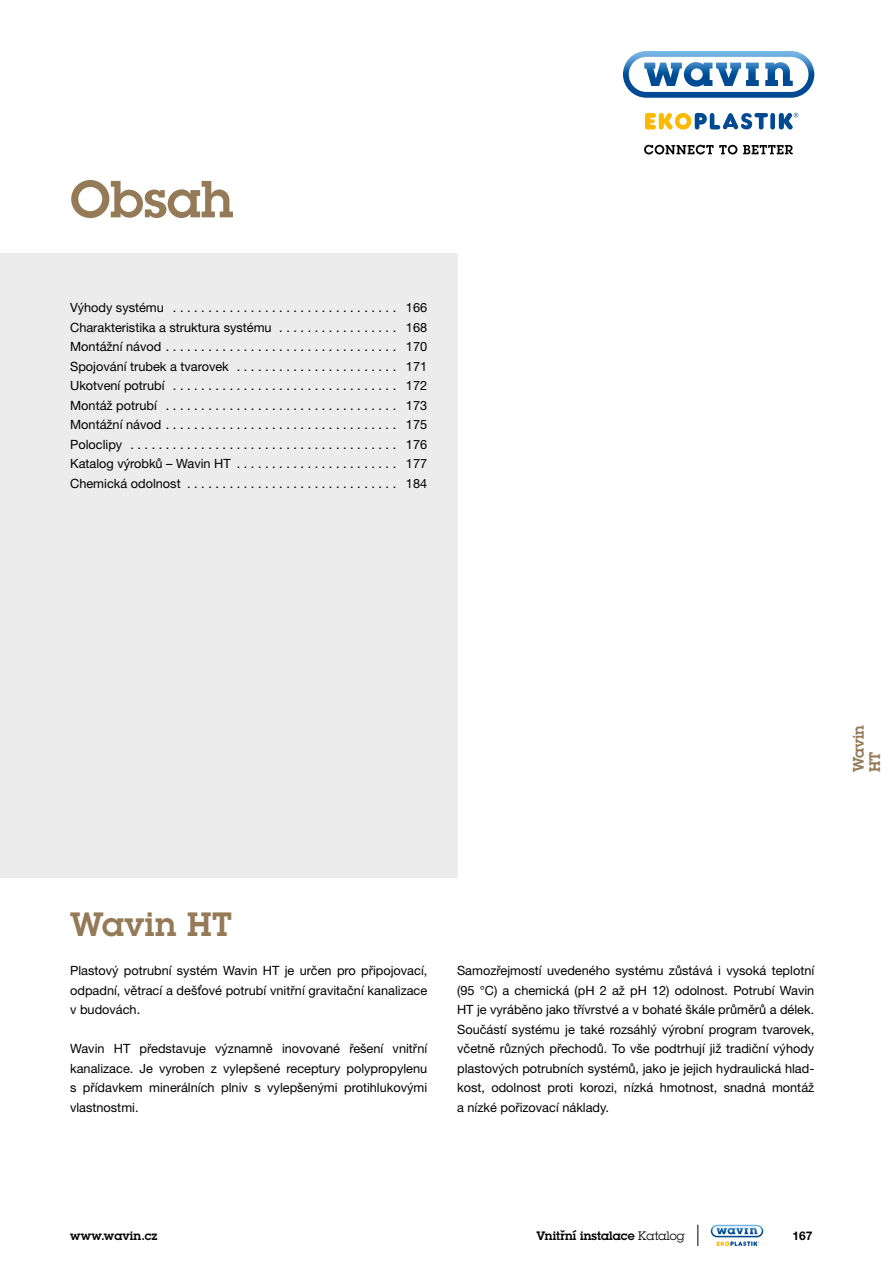
<style>
.page{position:relative;width:893px;height:1263px;background:#fff}
.page>*{position:absolute;margin:0;border:0;box-sizing:border-box;transform-origin:0 0}
.t1{font:600 51px "Lubalin Graphfor Wavin";color:#957a58}
.t2{font:600 33px "Lubalin Graphfor Wavin";letter-spacing:.015em;color:#957a58}
.t3{font:600 15px/16.5px "Lubalin Graphfor Wavin";color:#957a58}
.t4{font:12.75px/19.5px "Helvetica Neue CE";color:#000;text-align:justify}
.t5{font:600 12px "Lubalin Graphfor Wavin";letter-spacing:.01em;color:#000}
.t6{font:700 12px "Helvetica Neue CE";color:#000}
.s1{font-weight:400}
</style>
<div class="page">
<svg style="left:697px;top:1225px;width:1px;height:21px"></svg>
<svg style="left:711px;top:1225px;width:52px;height:21px"></svg>
<svg style="left:623px;top:51px;width:191px;height:47px"></svg>
<svg style="left:644px;top:145px;width:93px;height:9px"></svg>
<svg style="left:743px;top:145px;width:50px;height:9px"></svg>
<svg style="left:645px;top:113px;width:153px;height:17px"></svg>
<div style="left:0;top:254px;width:457px;height:624px;background:#ececed"></div>
<h1 class="t1" style="left:70px;top:165px;width:165px">Obsah</h1>
<p class="t4" style="left:70px;top:298px;width:358px">Výhody systému . . . . . . . . . . . . . . . . . . . . . . . . . . . . . . . . . 166<br>Charakteristika a struktura systému . . . . . . . . . . . . . . . . . . 168<br>Montážní návod . . . . . . . . . . . . . . . . . . . . . . . . . . . . . . . . . 170<br>Spojovánítrubekatvarovek . ....................... 171<br>Ukotvenípotrubí . ................................ 172<br>Montáž potrubí . . . . . . . . . . . . . . . . . . . . . . . . . . . . . . . . . . 173<br>Montážní návod . . . . . . . . . . . . . . . . . . . . . . . . . . . . . . . . . 175<br>Poloclipy . ...................................... 176<br>Katalog výrobků – Wavin HT . . . . . . . . . . . . . . . . . . . . . . . 177<br>Chemická odolnost . . . . . . . . . . . . . . . . . . . . . . . . . . . . . . 184</p>
<p class="t3" style="left:850px;top:772px;width:49px;rotate:-90deg">Wavin<br>HT</p>
<h2 class="t2" style="left:70px;top:902px;width:163px">Wavin HT</h2>
<p class="t4" style="left:70px;top:961px;width:359px">Plastový potrubní systém Wavin HT je určen pro připojovací, odpadní, větrací a dešťové potrubí vnitřní gravitační kanalizace v budovách.</p>
<p class="t4" style="left:70px;top:1039px;width:359px">Wavin HT představuje významně inovované řešení vnitřní kanalizace. Je vyroben z vylepšené receptury polypropylenu s přídavkem minerálních plniv s vylepšenými protihlukovými vlastnostmi.</p>
<p class="t4" style="left:457px;top:961px;width:359px;text-align:left">Samozřejmostí uvedeného systému zůstává i vysoká teplotní (95 °C) a chemická (pH 2 až pH 12) odolnost. Potrubí Wavin HT je vyráběno jako třívrstvé a v bohaté škále průměrů a délek.<br>Součástí systému je také rozsáhlý výrobní program tvarovek, včetně různých přechodů. To vše podtrhují již tradiční výhody plastových potrubních systémů, jako je jejich hydraulická hlad&shy;kost, odolnost proti korozi, nízká hmotnost, snadná montáž a nízké pořizovací náklady.</p>
<p class="t5" style="left:70px;top:1228px;width:89px">www.wavin.cz</p>
<p class="t5" style="left:536px;top:1228px;width:150px">Vnitřní instalace <span class="s1">Katalog</span></p>
<p class="t6" style="left:793px;top:1228px;width:22px">167</p>
</div>
